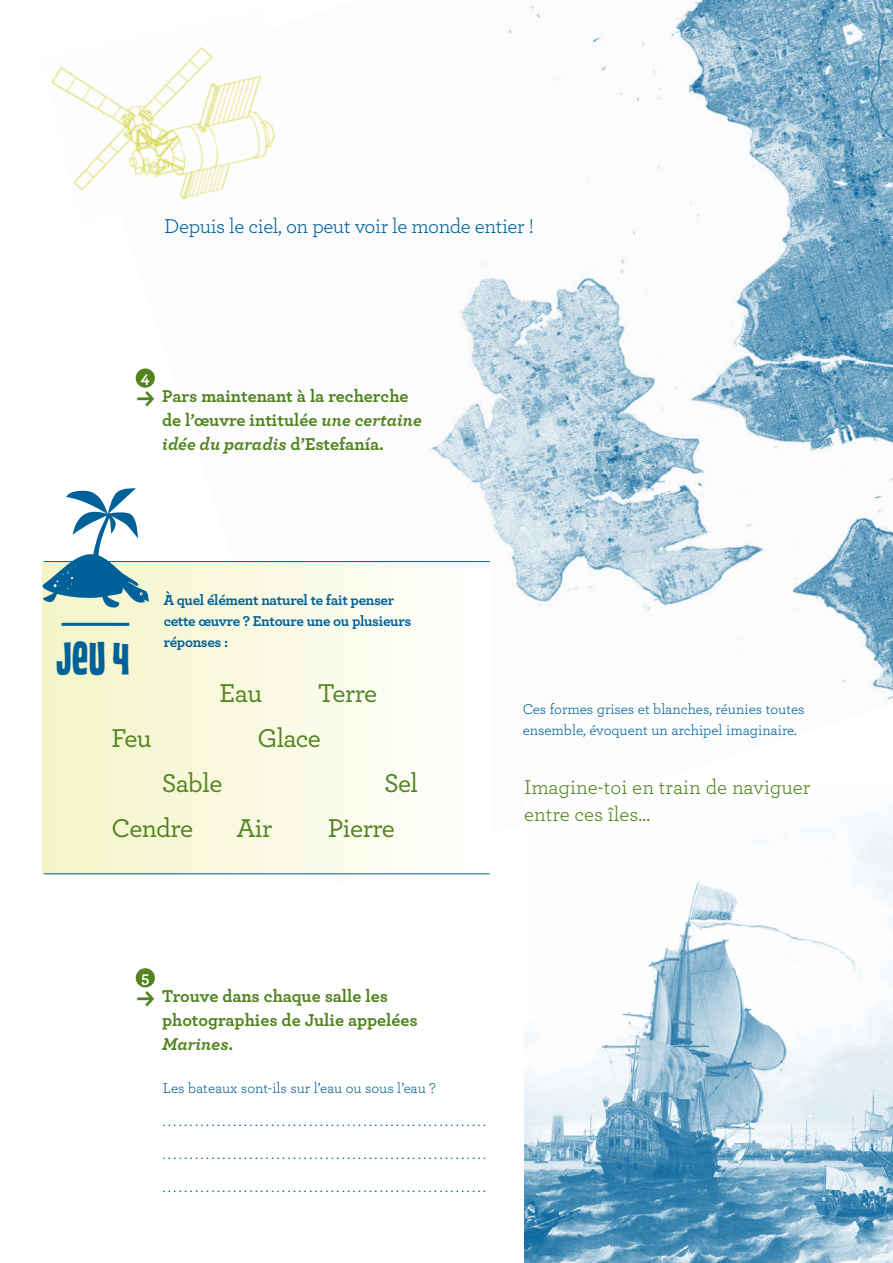
<style>
.page{position:relative;width:893px;height:1263px;background:#fff}
.page>*{position:absolute;margin:0;border:0;box-sizing:border-box;transform-origin:0 0}
.t1{font:45px "House Movements Custom";color:#006199}
.t2{font:500 27px "Archer";letter-spacing:-.025em;color:#51831f}
.t3{font:21px/27px "Archer";color:#51831f}
.t4{font:21px "Archer";letter-spacing:-.02em;color:#006199}
.t5{font:700 18px/24px "Archer";color:#51831f}
.t6{font:700 16.5px "Archer";color:#fff}
.t7{font:15px/21px "Archer";color:#006199}
.t8{font:700 15px/21px "Archer";letter-spacing:-.02em;color:#006199}
.s1{font-style:italic}
</style>
<div class="page">
<img style="left:80px;top:0;width:813px;height:875px">
<img style="left:51px;top:9px;width:249px;height:214px">
<img style="left:525px;top:783px;width:368px;height:480px">
<div style="left:136px;top:368px;width:19px;height:20px;background:#51831f;border-radius:50%"></div>
<div style="left:136px;top:968px;width:19px;height:19px;background:#51831f;border-radius:50%"></div>
<div style="left:43px;top:562px;width:447px;height:312px;background:linear-gradient(to right,#f4f4c7,#fff)"></div>
<hr style="left:44px;top:561px;width:446px;height:1px;background:#006199">
<hr style="left:44px;top:873px;width:446px;height:1px;background:#006199">
<hr style="left:62px;top:623px;width:67px;height:3px;background:#006199">
<svg style="left:42px;top:487px;width:107px;height:121px"></svg>
<svg style="left:137px;top:391px;width:17px;height:15px"></svg>
<h3 class="t4" style="left:164px;top:211px;width:371px">Depuis le ciel, on peut voir le monde entier !</h3>
<p class="t6" style="left:141px;top:364px;width:11px">4</p>
<p class="t5" style="left:162px;top:383px;width:261px">Pars maintenant à la recherche de l’œuvre intitulée <span class="s1">une certaine idée du paradis</span> d’Estefanía.</p>
<h1 class="t1" style="left:57px;top:632px;width:75px">Jeu 4</h1>
<p class="t8" style="left:164px;top:589px;width:249px">À quel élément naturel te fait penser cette œuvre ? Entoure une ou plusieurs réponses :</p>
<h2 class="t2" style="left:220px;top:674px;width:44px">Eau</h2>
<h2 class="t2" style="left:318px;top:674px;width:61px">Terre</h2>
<h2 class="t2" style="left:112px;top:719px;width:42px">Feu</h2>
<h2 class="t2" style="left:257px;top:719px;width:65px">Glace</h2>
<h2 class="t2" style="left:162px;top:764px;width:62px">Sable</h2>
<h2 class="t2" style="left:384px;top:764px;width:36px">Sel</h2>
<h2 class="t2" style="left:112px;top:809px;width:83px">Cendre</h2>
<h2 class="t2" style="left:236px;top:809px;width:38px">Air</h2>
<h2 class="t2" style="left:328px;top:809px;width:69px">Pierre</h2>
<p class="t7" style="left:523px;top:698px;width:283px">Ces formes grises et blanches, réunies toutes ensemble, évoquent un archipel imaginaire.</p>
<h3 class="t3" style="left:524px;top:772px;width:288px">Imagine-toi en train de naviguer entre ces îles...</h3>
<p class="t6" style="left:141px;top:964px;width:10px">5</p>
<p class="t5" style="left:162px;top:982px;width:257px">Trouve dans chaque salle les photographies de Julie appelées<br><span class="s1">Marines</span>.</p>
<p class="t7" style="left:163px;top:1077px;width:274px">Les bateaux sont-ils sur l’eau ou sous l’eau ?</p>
<p class="t7" style="left:163px;top:1110px;width:325px">............................................................</p>
<p class="t7" style="left:163px;top:1143px;width:325px">............................................................</p>
<p class="t7" style="left:163px;top:1176px;width:325px">............................................................</p>
</div>
